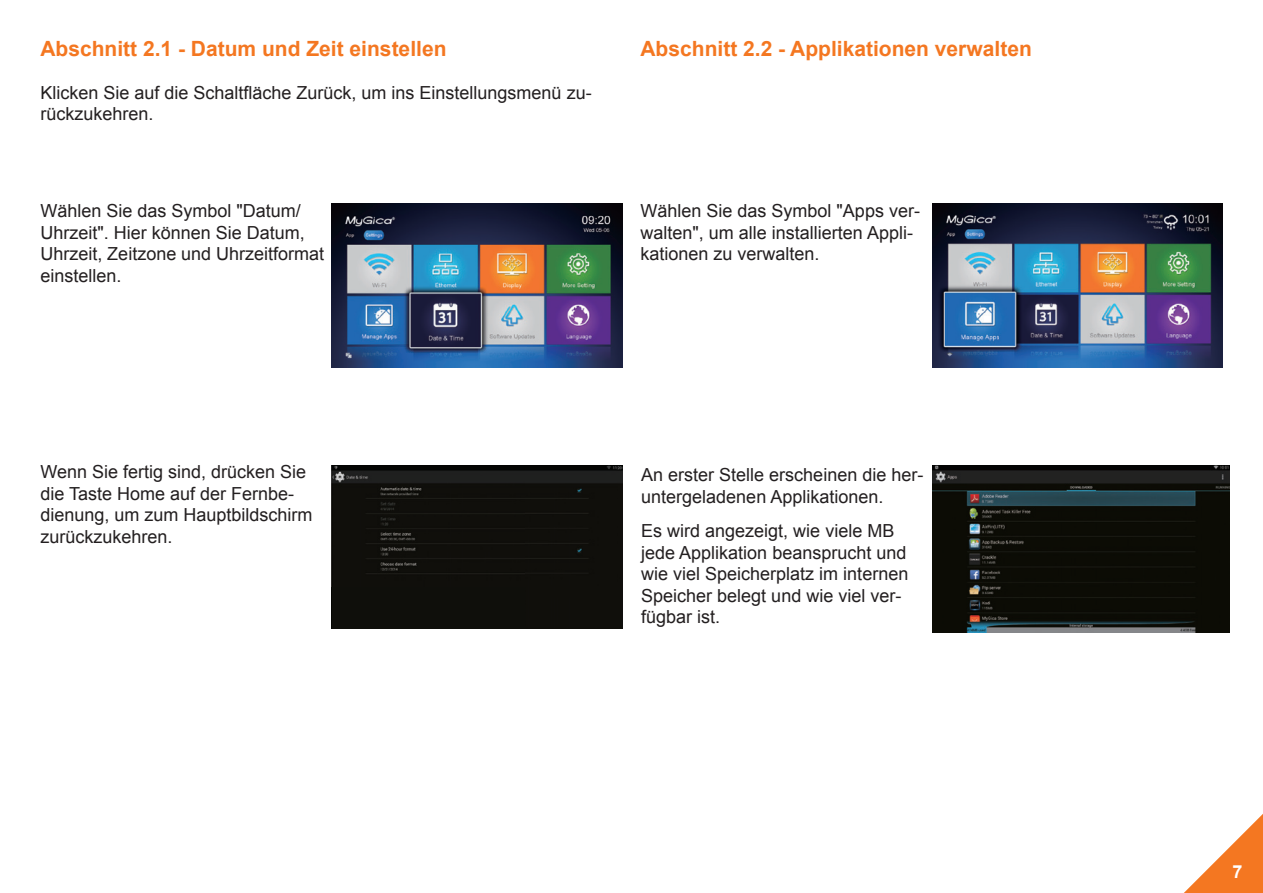
<style>
.page{position:relative;width:1263px;height:893px;background:#fff}
.page>*{position:absolute;margin:0;border:0;box-sizing:border-box;transform-origin:0 0}
.Titulo_1{font:700 21px "Arial";color:#f47721}
.Fliesstext{font:18px/21.6px "Arial";color:#231f20}
.t1{font:700 18px "Arial";color:#fff}
</style>
<div class="page">
<svg style="left:1184px;top:814px;width:79px;height:79px"></svg>
<img style="left:331px;top:204px;width:291px;height:164px">
<img style="left:331px;top:465px;width:291px;height:164px">
<img style="left:932px;top:204px;width:290px;height:163px">
<img style="left:932px;top:465px;width:297px;height:167px">
<p class="Titulo_1" style="left:40px;top:34px;width:408px">Abschnitt 2.1 - Datum und Zeit einstellen</p>
<p class="Fliesstext" style="left:40px;top:82px;width:553px">Klicken Sie auf die Schaltfläche Zurück, um ins Einstellungsmenü zu&shy;rückzukehren.</p>
<p class="Fliesstext" style="left:40px;top:200px;width:285px">Wählen Sie das Symbol "Datum/<br>Uhrzeit". Hier können Sie Datum,<br>Uhrzeit, Zeitzone und Uhrzeitformat einstellen.</p>
<p class="Titulo_1" style="left:640px;top:34px;width:393px">Abschnitt 2.2 - Applikationen verwalten</p>
<p class="Fliesstext" style="left:640px;top:200px;width:281px">Wählen Sie das Symbol "Apps ver&shy;walten", um alle installierten Appli&shy;kationen zu verwalten.</p>
<p class="Fliesstext" style="left:40px;top:461px;width:274px">Wenn Sie fertig sind, drücken Sie die Taste Home auf der Fernbe&shy;dienung, um zum Hauptbildschirm zurückzukehren.</p>
<p class="Fliesstext" style="left:641px;top:464px;width:284px">An erster Stelle erscheinen die her&shy;untergeladenen Applikationen.</p>
<p class="Fliesstext" style="left:641px;top:520px;width:269px">Es wird angezeigt, wie viele MB jede Applikation beansprucht und wie viel Speicherplatz im internen<br>Speicher belegt und wie viel ver&shy;fügbar ist.</p>
<p class="t1" style="left:1232px;top:859px;width:12px">7</p>
</div>
